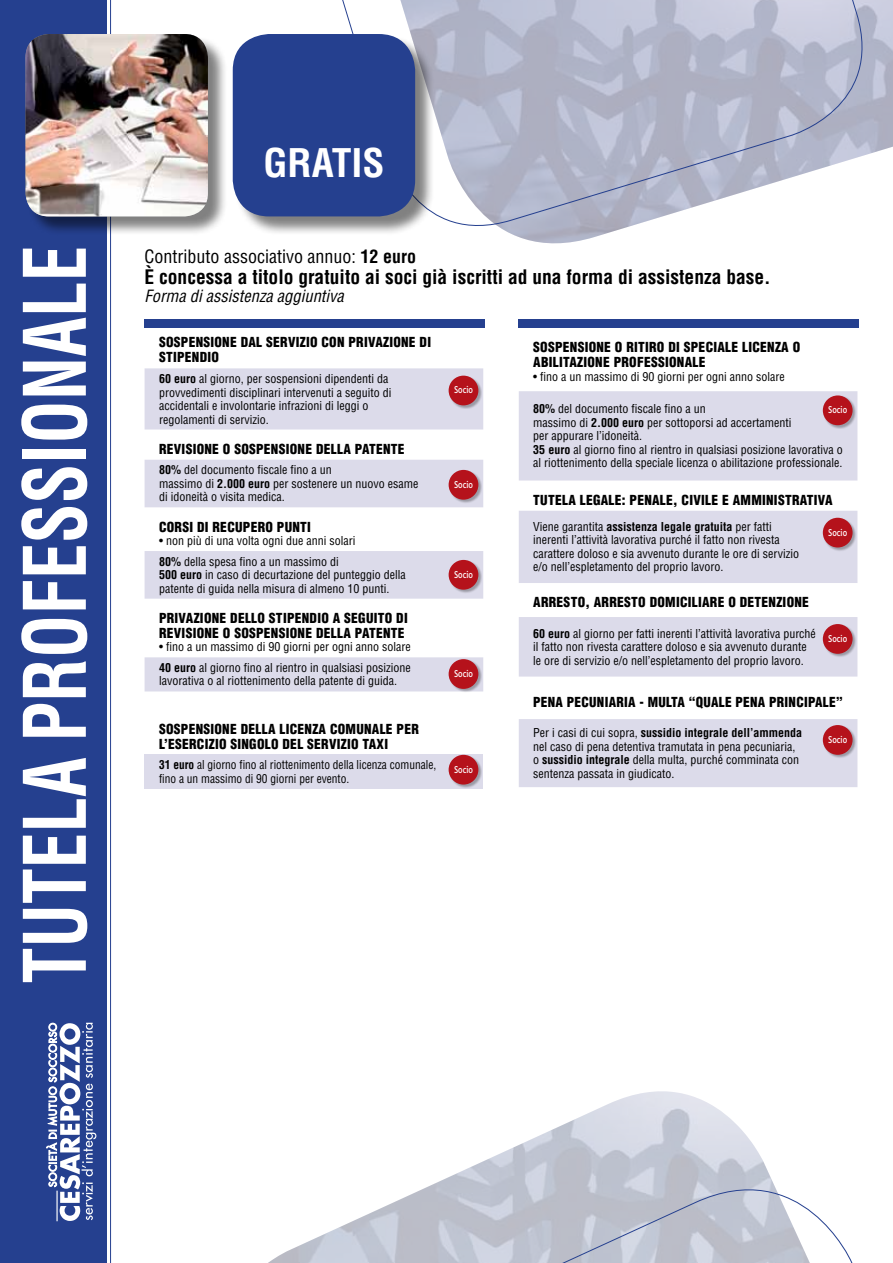
<style>
.page{position:relative;width:893px;height:1263px;background:#fff}
.page>*{position:absolute;margin:0;border:0;box-sizing:border-box;transform-origin:0 0}
.t1{font:700 condensed 84px "Helvetica LT Std";color:#fff;scale:.85 1}
.t2{font:700 condensed 38.55px "Helvetica LT Std";color:#fff}
.t3{font:700 condensed 19.5px "Helvetica LT Std";color:#000}
.t4{font:condensed 18px "Helvetica LT Std";color:#000}
.t5{font:italic condensed 16.5px "Helvetica LT Std";color:#000}
.t6{font:900 condensed 13.5px/15px "Helvetica LT Std";letter-spacing:.02em;color:#000}
.t7{font:condensed 12px/13.5px "Helvetica LT Std";color:#000}
.t8{font:condensed 12px/13.5px "Helvetica LT Std";color:#000;scale:.95 1}
.t9{font:500 10.5px "Bliss";color:#fff;scale:.8 1}
.s1{font-weight:700}
</style>
<div class="page">
<img style="left:502px;top:1091px;width:257px;height:62px">
<svg style="left:268px;top:1153px;width:585px;height:110px"></svg>
<img style="left:886px;top:0;width:7px;height:149px">
<div style="left:145px;top:319px;width:340px;height:8px;background:#25408f"></div>
<div style="left:0;top:0;width:106px;height:1263px;background:#25408f"></div>
<hr style="left:110px;top:0;width:1px;height:1263px;background:#25408f">
<svg style="left:46px;top:1023px;width:50px;height:198px"></svg>
<div style="left:27px;top:36px;width:201px;height:200px;background:#000;opacity:.5"></div>
<img style="left:26px;top:34px;width:182px;height:182px">
<svg style="left:342px;top:0;width:544px;height:244px"></svg>
<svg style="left:145px;top:368px;width:338px;height:323px;fill:#dcdbea"></svg>
<svg style="left:145px;top:754px;width:338px;height:1px"></svg>
<div style="left:145px;top:755px;width:338px;height:34px;background:#dcdbea"></div>
<div style="left:449px;top:376px;width:33px;height:33px;background:#000;opacity:.3"></div>
<div style="left:449px;top:376px;width:29px;height:29px;background:#b5121b;border-radius:50%"></div>
<div style="left:234px;top:36px;width:201px;height:200px;background:#000;opacity:.5"></div>
<div style="left:233px;top:34px;width:182px;height:182px;background:#25408f;border-radius:36px"></div>
<div style="left:449px;top:470px;width:33px;height:33px;background:#000;opacity:.3"></div>
<div style="left:449px;top:470px;width:29px;height:30px;background:#b5121b;border-radius:50%"></div>
<div style="left:449px;top:560px;width:33px;height:33px;background:#000;opacity:.3"></div>
<div style="left:449px;top:560px;width:29px;height:30px;background:#b5121b;border-radius:50%"></div>
<div style="left:449px;top:659px;width:33px;height:34px;background:#000;opacity:.3"></div>
<div style="left:449px;top:659px;width:29px;height:30px;background:#b5121b;border-radius:50%"></div>
<div style="left:519px;top:319px;width:340px;height:8px;background:#25408f"></div>
<svg style="left:519px;top:391px;width:338px;height:396px;fill:#dcdbea"></svg>
<div style="left:823px;top:396px;width:33px;height:33px;background:#000;opacity:.3"></div>
<div style="left:823px;top:395px;width:30px;height:30px;background:#b5121b;border-radius:50%"></div>
<div style="left:823px;top:518px;width:33px;height:33px;background:#000;opacity:.3"></div>
<div style="left:823px;top:518px;width:30px;height:29px;background:#b5121b;border-radius:50%"></div>
<div style="left:823px;top:624px;width:33px;height:34px;background:#000;opacity:.3"></div>
<div style="left:823px;top:624px;width:30px;height:30px;background:#b5121b;border-radius:50%"></div>
<div style="left:823px;top:725px;width:33px;height:34px;background:#000;opacity:.3"></div>
<div style="left:823px;top:725px;width:30px;height:30px;background:#b5121b;border-radius:50%"></div>
<div style="left:449px;top:755px;width:33px;height:33px;background:#000;opacity:.3"></div>
<div style="left:449px;top:755px;width:29px;height:29px;background:#b5121b;border-radius:50%"></div>
<h1 class="t1" style="left:3px;top:983px;width:869px;rotate:-90deg">TUTELA PROFESSIONALE</h1>
<h2 class="t2" style="left:263px;top:139px;width:123px">GRATIS</h2>
<h3 class="t4" style="left:145px;top:245px;width:273px">Contributo associativo annuo: <span class="s1">12 euro</span></h3>
<h3 class="t3" style="left:145px;top:265px;width:628px">È concessa a titolo gratuito ai soci già iscritti ad una forma di assistenza base.</h3>
<h3 class="t5" style="left:145px;top:286px;width:201px">Forma di assistenza aggiuntiva</h3>
<p class="t6" style="left:159px;top:335px;width:274px">SOSPENSIONE DAL SERVIZIO CON PRIVAZIONE DI<br>STIPENDIO</p>
<p class="t7" style="left:159px;top:372px;width:234px"><span class="s1">60 euro</span> al giorno, per sospensioni dipendenti da provvedimenti disciplinari intervenuti a seguito di accidentali e involontarie infrazioni di leggi o regolamenti di servizio.</p>
<p class="t6" style="left:159px;top:441px;width:247px">REVISIONE O SOSPENSIONE DELLA PATENTE</p>
<p class="t7" style="left:159px;top:463px;width:261px"><span class="s1">80%</span> del documento fiscale fino a un<br>massimo di <span class="s1">2.000 euro</span> per sostenere un nuovo esame di idoneità o visita medica.</p>
<p class="t6" style="left:159px;top:519px;width:153px">CORSI DI RECUPERO PUNTI</p>
<p class="t7" style="left:159px;top:530px;width:198px;line-height:20.5px">• non più di una volta ogni due anni solari<br><span class="s1">80%</span> della spesa fino a un massimo di</p>
<p class="t7" style="left:159px;top:568px;width:248px"><span class="s1">500 euro</span> in caso di decurtazione del punteggio della patente di guida nella misura di almeno 10 punti.</p>
<p class="t6" style="left:159px;top:610px;width:250px">PRIVAZIONE DELLO STIPENDIO A SEGUITO DI<br>REVISIONE O SOSPENSIONE DELLA PATENTE</p>
<p class="t7" style="left:159px;top:637px;width:253px;line-height:20.5px">• fino a un massimo di 90 giorni per ogni anno solare<br><span class="s1">40 euro</span> al giorno fino al rientro in qualsiasi posizione</p>
<p class="t7" style="left:159px;top:674px;width:239px">lavorativa o al riottenimento della patente di guida.</p>
<p class="t6" style="left:159px;top:721px;width:261px">SOSPENSIONE DELLA LICENZA COMUNALE PER<br>L’ESERCIZIO SINGOLO DEL SERVIZIO TAXI</p>
<p class="t8" style="left:159px;top:758px;width:293px"><span class="s1">31 euro</span> al giorno fino al riottenimento della licenza comunale, fino a un massimo di 90 giorni per evento.</p>
<p class="t9" style="left:454px;top:384px;width:25px">Socio</p>
<p class="t9" style="left:454px;top:479px;width:25px">Socio</p>
<p class="t9" style="left:454px;top:569px;width:25px">Socio</p>
<p class="t9" style="left:454px;top:668px;width:25px">Socio</p>
<p class="t9" style="left:454px;top:764px;width:25px">Socio</p>
<p class="t6" style="left:533px;top:339px;width:268px">SOSPENSIONE O RITIRO DI SPECIALE LICENZA O<br>ABILITAZIONE PROFESSIONALE</p>
<p class="t7" style="left:533px;top:369px;width:253px">• fino a un massimo di 90 giorni per ogni anno solare</p>
<p class="t7" style="left:533px;top:402px;width:311px"><span class="s1">80%</span> del documento fiscale fino a un<br>massimo di <span class="s1">2.000 euro</span> per sottoporsi ad accertamenti<br>per appurare l’idoneità.<br><span class="s1">35 euro</span> al giorno fino al rientro in qualsiasi posizione lavorativa o al riottenimento della speciale licenza o abilitazione professionale.</p>
<p class="t6" style="left:533px;top:492px;width:301px">TUTELA LEGALE: PENALE, CIVILE E AMMINISTRATIVA</p>
<p class="t7" style="left:533px;top:520px;width:267px">Viene garantita <span class="s1">assistenza legale gratuita</span> per fatti inerenti l’attività lavorativa purché il fatto non rivesta carattere doloso e sia avvenuto durante le ore di servizio e/o nell’espletamento del proprio lavoro.</p>
<p class="t6" style="left:533px;top:595px;width:277px">ARRESTO, ARRESTO DOMICILIARE O DETENZIONE</p>
<p class="t7" style="left:533px;top:626px;width:284px"><span class="s1">60 euro</span> al giorno per fatti inerenti l’attività lavorativa purché il fatto non rivesta carattere doloso e sia avvenuto durante le ore di servizio e/o nell’espletamento del proprio lavoro.</p>
<p class="t6" style="left:533px;top:694px;width:311px">PENA PECUNIARIA - MULTA “QUALE PENA PRINCIPALE”</p>
<p class="t7" style="left:533px;top:726px;width:270px">Per i casi di cui sopra, <span class="s1">sussidio integrale dell’ammenda </span>nel caso di pena detentiva tramutata in pena pecuniaria, o <span class="s1">sussidio integrale</span> della multa, purché comminata con sentenza passata in giudicato.</p>
<p class="t9" style="left:828px;top:404px;width:25px">Socio</p>
<p class="t9" style="left:828px;top:527px;width:25px">Socio</p>
<p class="t9" style="left:828px;top:633px;width:25px">Socio</p>
<p class="t9" style="left:828px;top:734px;width:25px">Socio</p>
</div>
